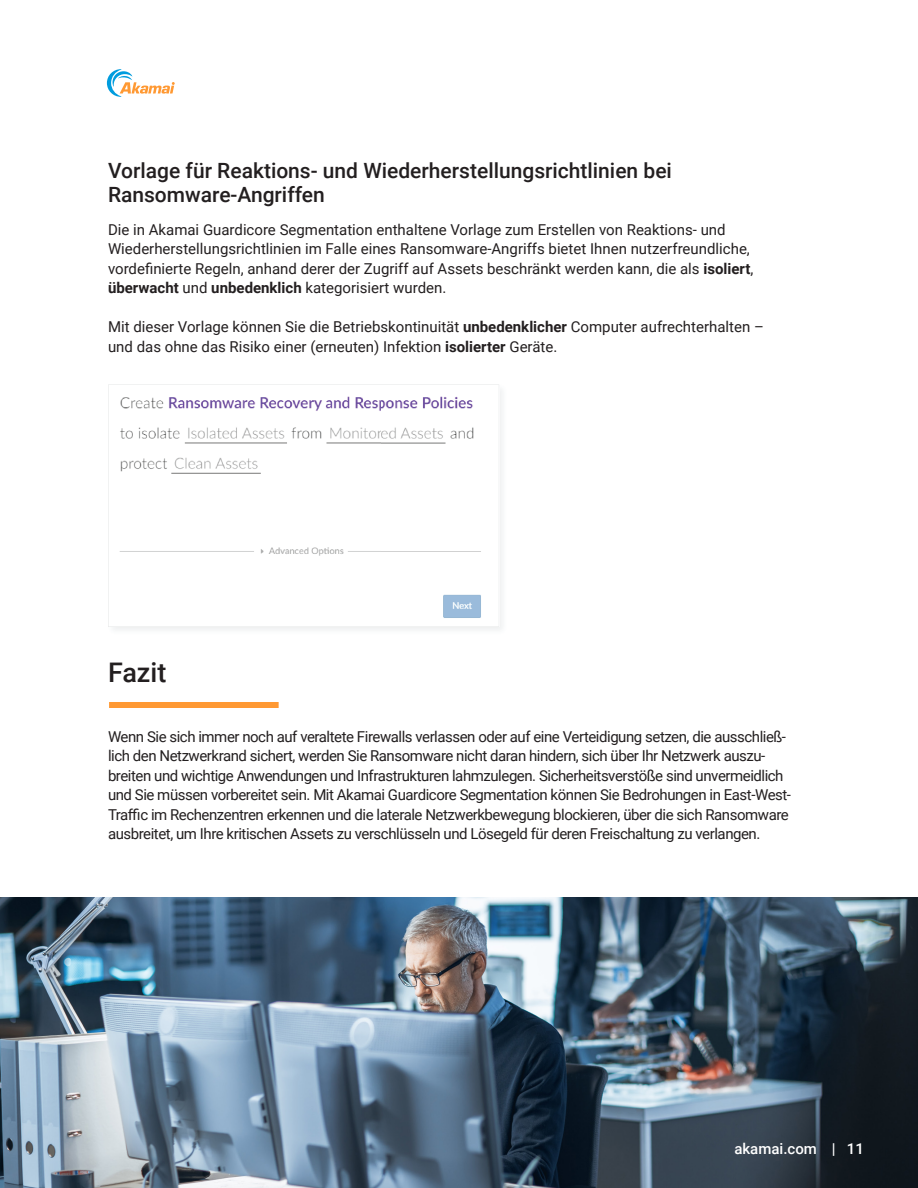
<style>
.page{position:relative;width:918px;height:1188px;background:#fff}
.page>*{position:absolute;margin:0;border:0;box-sizing:border-box;transform-origin:0 0}
.H1_-_Single_Column_Orange_Bar{font:500 27px "Roboto";color:#231f20}
.H2_-_Subheading{font:500 21px/24px "Roboto";color:#231f20}
.t1{font:15px/19.5px "Roboto";letter-spacing:-.03em;color:#231f20}
.t2{font:15px/19.5px "Roboto";color:#231f20}
.t3{font:500 15px "Roboto";color:#fff}
.s1{font-weight:700}
</style>
<div class="page">
<svg style="left:107px;top:69px;width:68px;height:28px"></svg>
<div style="left:109px;top:702px;width:170px;height:6px;background:#f93"></div>
<svg style="left:108px;top:384px;width:391px;height:243px"></svg>
<img style="left:0;top:897px;width:918px;height:291px">
<p class="H2_-_Subheading" style="left:108px;top:158px;width:565px">Vorlage für Reaktions- und Wiederherstellungsrichtlinien bei<br>Ransomware-Angriffen</p>
<p class="t2" style="left:108px;top:219px;width:647px">Die in Akamai Guardicore Segmentation enthaltene Vorlage zum Erstellen von Reaktions- und Wiederherstellungsrichtlinien im Falle eines Ransomware-Angriffs bietet Ihnen nutzerfreundliche, vordefinierte Regeln, anhand derer der Zugriff auf Assets beschränkt werden kann, die als <span class="s1">isoliert</span>, <span class="s1">überwacht</span> und <span class="s1">unbedenklich</span> kategorisiert wurden.</p>
<p class="t2" style="left:108px;top:317px;width:657px">Mit dieser Vorlage können Sie die Betriebskontinuität <span class="s1">unbedenklicher</span> Computer aufrechterhalten – und das ohne das Risiko einer (erneuten) Infektion <span class="s1">isolierter</span> Geräte.</p>
<p class="H1_-_Single_Column_Orange_Bar" style="left:108px;top:653px;width:60px">Fazit</p>
<p class="t1" style="left:108px;top:726px;width:685px">Wenn Sie sich immer noch auf veraltete Firewalls verlassen oder auf eine Verteidigung setzen, die ausschließ&shy;lich den Netzwerkrand sichert, werden Sie Ransomware nicht daran hindern, sich über Ihr Netzwerk auszu&shy;breiten und wichtige Anwendungen und Infrastrukturen lahmzulegen. Sicherheitsverstöße sind unvermeidlich und Sie müssen vorbereitet sein. Mit Akamai Guardicore Segmentation können Sie Bedrohungen in East-West-Traffic im Rechenzentren erkennen und die laterale Netzwerkbewegung blockieren, über die sich Ransomware ausbreitet, um Ihre kritischen Assets zu verschlüsseln und Lösegeld für deren Freischaltung zu verlangen.</p>
<p class="t3" style="left:734px;top:1139px;width:131px">akamai.com | 11</p>
</div>
